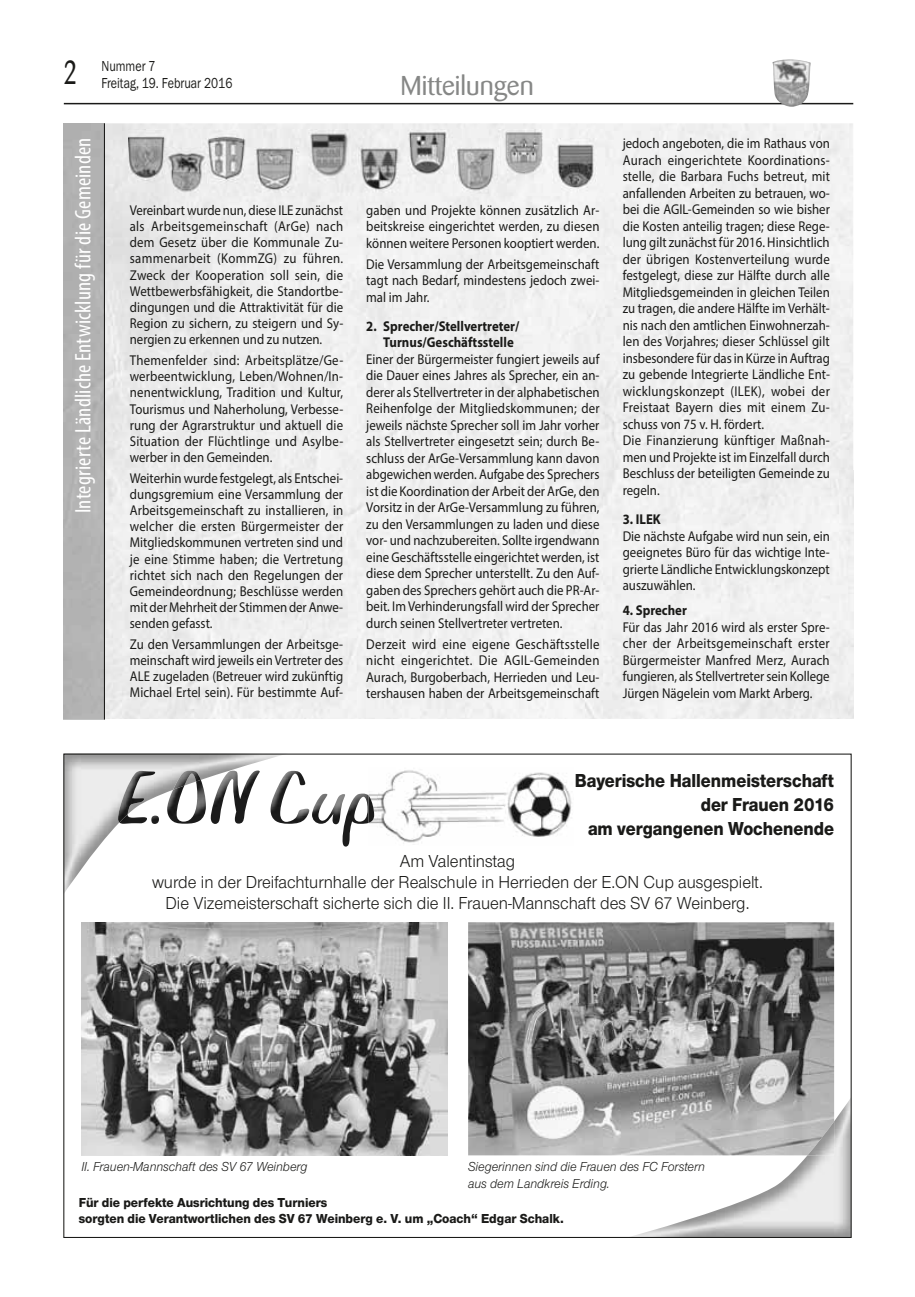
<style>
.page{position:relative;width:915px;height:1297px;background:#fff}
.page>*{position:absolute;margin:0;border:0;box-sizing:border-box;transform-origin:0 0}
.t1{font:27px "Barmeno";color:#868786}
.t2{font:condensed 22.5px "Myriad Pro";letter-spacing:.01em;color:#fff}
.t3{font:800 19.5px/24px "Nimbus Sans Novus T";color:#1a1a18;text-align:right;scale:.9 1}
.t4{font:18px/21px "Nimbus Sans Novus T";color:#1a1a18;text-align:center;scale:.95 1}
.t5{font:15px/16.5px "Franklin Gothic Itc T";color:#1a1a18;scale:.8 1}
.t6{font:14.25px/16.5px "Myriad Pro";color:#1a1a18;text-align:justify;scale:.9 1}
.t7{font:700 14.25px/16.5px "Myriad Pro";color:#1a1a18;scale:.9 1}
.t8{font:800 13.5px/16.5px "Nimbus Sans Novus T";color:#1a1a18;scale:.95 1}
.t9{font:italic 13.5px/16.5px "Nimbus Sans Novus T";color:#1a1a18;scale:.95 1}
.s1{font-family:"Barmeno";font-size:33px}
</style>
<div class="page">
<hr style="left:64px;top:103px;width:789px;height:1px;background:#1a1a18">
<img style="left:772px;top:59px;width:38px;height:48px">
<img style="left:64px;top:123px;width:789px;height:596px">
<hr style="left:64px;top:719px;width:41px;height:1px;background:#c1c2c2">
<hr style="left:104px;top:123px;width:1px;height:596px;background:#1a1a18">
<img style="left:129px;top:130px;width:475px;height:65px">
<img style="left:65px;top:755px;width:216px;height:137px">
<img style="left:368px;top:770px;width:204px;height:74px">
<img style="left:211px;top:770px;width:48px;height:24px">
<img style="left:167px;top:780px;width:39px;height:14px">
<img style="left:173px;top:771px;width:28px;height:19px">
<img style="left:270px;top:771px;width:36px;height:23px">
<img style="left:119px;top:822px;width:28px;height:2px">
<img style="left:118px;top:771px;width:37px;height:51px">
<img style="left:342px;top:794px;width:26px;height:52px">
<img style="left:368px;top:795px;width:6px;height:28px">
<img style="left:151px;top:794px;width:194px;height:30px">
<img style="left:468px;top:922px;width:365px;height:233px">
<img style="left:81px;top:922px;width:366px;height:233px">
<img style="left:627px;top:1097px;width:222px;height:139px">
<img style="left:807px;top:1121px;width:26px;height:34px">
<p class="t5" style="left:101px;top:58px;width:165px;text-indent:-38px"><span class="s1">2</span> Nummer 7<br>Freitag, 19. Februar 2016</p>
<h2 class="t2" style="left:70px;top:513px;width:377px;rotate:-90deg">Integrierte Ländliche Entwicklung für die Gemeinden</h2>
<p class="t6" style="left:130px;top:202px;width:238px">Vereinbart wurde nun, diese ILE zunächst als Arbeitsgemeinschaft (ArGe) nach dem Gesetz über die Kommunale Zu&shy;sammenarbeit (KommZG) zu führen.<br>Zweck der Kooperation soll sein, die Wettbewerbsfähigkeit, die Standortbe&shy;dingungen und die Attraktivität für die Region zu sichern, zu steigern und Sy&shy;nergien zu erkennen und zu nutzen.</p>
<p class="t6" style="left:130px;top:352px;width:238px">Themenfelder sind: Arbeitsplätze/Ge&shy;werbeentwicklung, Leben/Wohnen/In&shy;nenentwicklung, Tradition und Kultur, Tourismus und Naherholung, Verbesse&shy;rung der Agrarstruktur und aktuell die Situation der Flüchtlinge und Asylbe&shy;werber in den Gemeinden.</p>
<p class="t6" style="left:130px;top:469px;width:238px">Weiterhin wurde festgelegt, als Entschei&shy;dungsgremium eine Versammlung der Arbeitsgemeinschaft zu installieren, in welcher die ersten Bürgermeister der Mitgliedskommunen vertreten sind und je eine Stimme haben; die Vertretung richtet sich nach den Regelungen der Gemeindeordnung; Beschlüsse werden mit der Mehrheit der Stimmen der Anwe&shy;senden gefasst.</p>
<p class="t6" style="left:130px;top:636px;width:238px">Zu den Versammlungen der Arbeitsge&shy;meinschaft wird jeweils ein Vertreter des ALE zugeladen (Betreuer wird zukünftig Michael Ertel sein). Für bestimmte Auf-</p>
<h1 class="t1" style="left:400px;top:70px;width:135px">Mitteilungen</h1>
<p class="t6" style="left:366px;top:202px;width:260px">gaben und Projekte können zusätzlich Ar&shy;beitskreise eingerichtet werden, zu diesen können weitere Personen kooptiert werden.</p>
<p class="t6" style="left:366px;top:255px;width:260px">Die Versammlung der Arbeitsgemeinschaft tagt nach Bedarf, mindestens jedoch zwei&shy;mal im Jahr.</p>
<p class="t7" style="left:383px;top:317px;width:153px;text-indent:-17px">2. Sprecher/Stellvertreter/<br>Turnus/Geschäftsstelle</p>
<p class="t6" style="left:366px;top:351px;width:260px">Einer der Bürgermeister fungiert jeweils auf die Dauer eines Jahres als Sprecher, ein an&shy;derer als Stellvertreter in der alphabetischen Reihenfolge der Mitgliedskommunen; der jeweils nächste Sprecher soll im Jahr vorher als Stellvertreter eingesetzt sein; durch Be&shy;schluss der ArGe-Versammlung kann davon abgewichen werden. Aufgabe des Sprechers ist die Koordination der Arbeit der ArGe, den Vorsitz in der ArGe-Versammlung zu führen, zu den Versammlungen zu laden und diese vor- und nachzubereiten. Sollte irgendwann eine Geschäftsstelle eingerichtet werden, ist diese dem Sprecher unterstellt. Zu den Auf&shy;gaben des Sprechers gehört auch die PR-Ar&shy;beit. Im Verhinderungsfall wird der Sprecher durch seinen Stellvertreter vertreten.</p>
<p class="t6" style="left:366px;top:635px;width:260px">Derzeit wird eine eigene Geschäftsstelle nicht eingerichtet. Die AGIL-Gemeinden Aurach, Burgoberbach, Herrieden und Leu&shy;tershausen haben der Arbeitsgemeinschaft</p>
<p class="t6" style="left:622px;top:135px;width:232px;text-align:left">jedoch angeboten, die im Rathaus von Aurach eingerichtete Koordinations&shy;stelle, die Barbara Fuchs betreut, mit anfallenden Arbeiten zu betrauen, wo&shy;bei die AGIL-Gemeinden so wie bisher die Kosten anteilig tragen; diese Rege&shy;lung gilt zunächst für 2016. Hinsichtlich der übrigen Kostenverteilung wurde festgelegt, diese zur Hälfte durch alle Mitgliedsgemeinden in gleichen Teilen zu tragen, die andere Hälfte im Verhält&shy;nis nach den amtlichen Einwohnerzah&shy;len des Vorjahres; dieser Schlüssel gilt insbesondere für das in Kürze in Auftrag zu gebende Integrierte Ländliche Ent&shy;wicklungskonzept (ILEK), wobei der Freistaat Bayern dies mit einem Zu&shy;schuss von 75 v. H. fördert.<br>Die Finanzierung künftiger Maßnah&shy;men und Projekte ist im Einzelfall durch Beschluss der beteiligten Gemeinde zu regeln.</p>
<p class="t7" style="left:622px;top:511px;width:44px">3. ILEK</p>
<p class="t6" style="left:622px;top:527px;width:231px">Die nächste Aufgabe wird nun sein, ein geeignetes Büro für das wichtige Inte&shy;grierte Ländliche Entwicklungskonzept auszuwählen.</p>
<p class="t7" style="left:622px;top:602px;width:73px">4. Sprecher</p>
<p class="t6" style="left:622px;top:618px;width:231px">Für das Jahr 2016 wird als erster Spre&shy;cher der Arbeitsgemeinschaft erster Bürgermeister Manfred Merz, Aurach fungieren, als Stellvertreter sein Kollege Jürgen Nägelein vom Markt Arberg.</p>
<h3 class="t3" style="left:574px;top:769px;width:289px">Bayerische Hallenmeisterschaft der Frauen 2016<br>am vergangenen Wochenende</h3>
<p class="t4" style="left:152px;top:850px;width:644px">Am Valentinstag<br>wurde in der Dreifachturnhalle der Realschule in Herrieden der E.ON Cup ausgespielt.<br>Die Vizemeisterschaft sicherte sich die II. Frauen-Mannschaft des SV 67 Weinberg.</p>
<p class="t9" style="left:468px;top:1158px;width:251px">Siegerinnen sind die Frauen des FC Forstern aus dem Landkreis Erding.</p>
<p class="t8" style="left:79px;top:1193px;width:512px">Für die perfekte Ausrichtung des Turniers<br>sorgten die Verantwortlichen des SV 67 Weinberg e. V. um „Coach“ Edgar Schalk.</p>
<p class="t9" style="left:81px;top:1158px;width:239px">II. Frauen-Mannschaft des SV 67 Weinberg</p>
</div>
